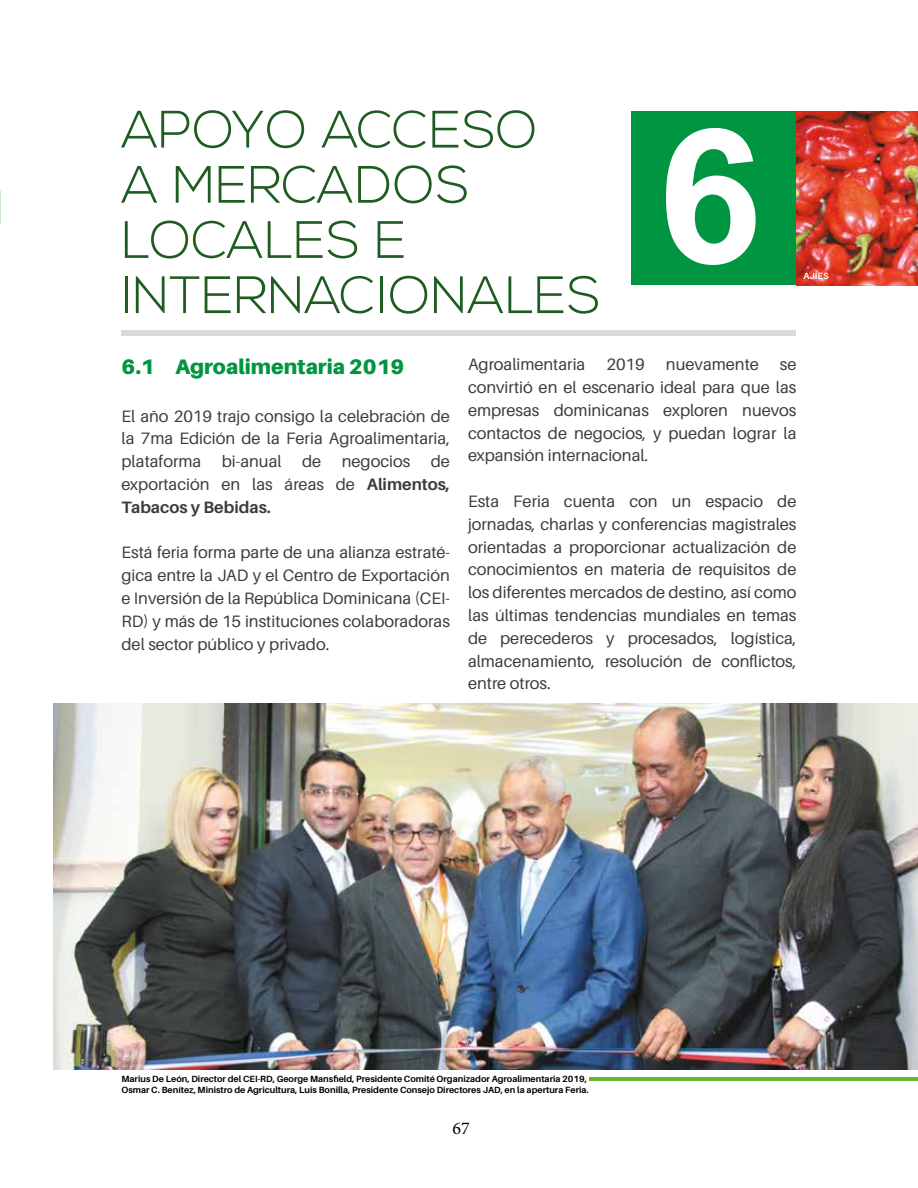
<style>
.page{position:relative;width:918px;height:1188px;background:#fff}
.page>*{position:absolute;margin:0;border:0;box-sizing:border-box;transform-origin:0 0}
.t1{font:700 187.5px "Arial";color:#fff}
.t2{font:300 52.5px/55.2px "Nexa";color:#1f5c21}
.t3{font:900 21px "Aileron";color:#009641}
.t4{font:18px "Minion Pro";color:#000}
.t5{font:16.5px/22.8px "Aileron";color:#3c3c3b;text-align:justify}
.t6{font:700 9px/10.8px "Aileron";color:#000}
.t7{font:700 9px "Aileron";color:#fff}
.s1{font-weight:700}
</style>
<div class="page">
<div style="left:121px;top:330px;width:675px;height:6px;background:#dadada"></div>
<div style="left:631px;top:112px;width:287px;height:173px;background:#009641"></div>
<img style="left:796px;top:112px;width:122px;height:173px">
<img style="left:53px;top:703px;width:865px;height:367px">
<hr style="left:590px;top:1077px;width:328px;height:4px;background:#65b32e">
<h2 class="t2" style="left:122px;top:104px;width:481px">APOYO ACCESO<br>A MERCADOS<br>LOCALES E<br>INTERNACIONALES</h2>
<h1 class="t1" style="left:658px;top:65px;width:106px">6</h1>
<p class="t7" style="left:804px;top:271px;width:27px">AJÍES</p>
<p class="t3" style="left:122px;top:354px;width:284px">6.1 Agroalimentaria 2019</p>
<p class="t5" style="left:122px;top:405px;width:330px">El año 2019 trajo consigo la celebración de la 7ma Edición de la Feria Agroalimentaria, plataforma bi-anual de negocios de exportación en las áreas de <span class="s1">Alimentos, Tabacos y Bebidas.</span></p>
<p class="t5" style="left:122px;top:542px;width:330px">Está feria forma parte de una alianza estraté&shy;gica entre la JAD y el Centro de Exportación e Inversión de la República Dominicana (CEI-RD) y más de 15 instituciones colaboradoras del sector público y privado.</p>
<p class="t5" style="left:468px;top:353px;width:119px">Agroalimentaria</p>
<p class="t5" style="left:607px;top:353px;width:40px">2019</p>
<p class="t5" style="left:666px;top:353px;width:94px">nuevamente</p>
<p class="t5" style="left:468px;top:353px;width:330px;text-indent:312px">se convirtió en el escenario ideal para que las empresas dominicanas exploren nuevos contactos de negocios, y puedan lograr la expansión internacional.</p>
<p class="t5" style="left:468px;top:490px;width:330px">Esta Feria cuenta con un espacio de jornadas, charlas y conferencias magistrales orientadas a proporcionar actualización de conocimientos en materia de requisitos de los diferentes mercados de destino, así como las últimas tendencias mundiales en temas de perecederos y procesados, logística, almacenamiento, resolución de conflictos, entre otros.</p>
<p class="t6" style="left:122px;top:1074px;width:469px">Marius De León, Director del CEI-RD, George Mansfield, Presidente Comité Organizador Agroalimentaria 2019,<br>Osmar C. Benítez, Ministro de Agricultura, Luis Bonilla, Presidente Consejo Directores JAD, en la apertura Feria.</p>
<p class="t4" style="left:453px;top:1117px;width:19px">67</p>
</div>
